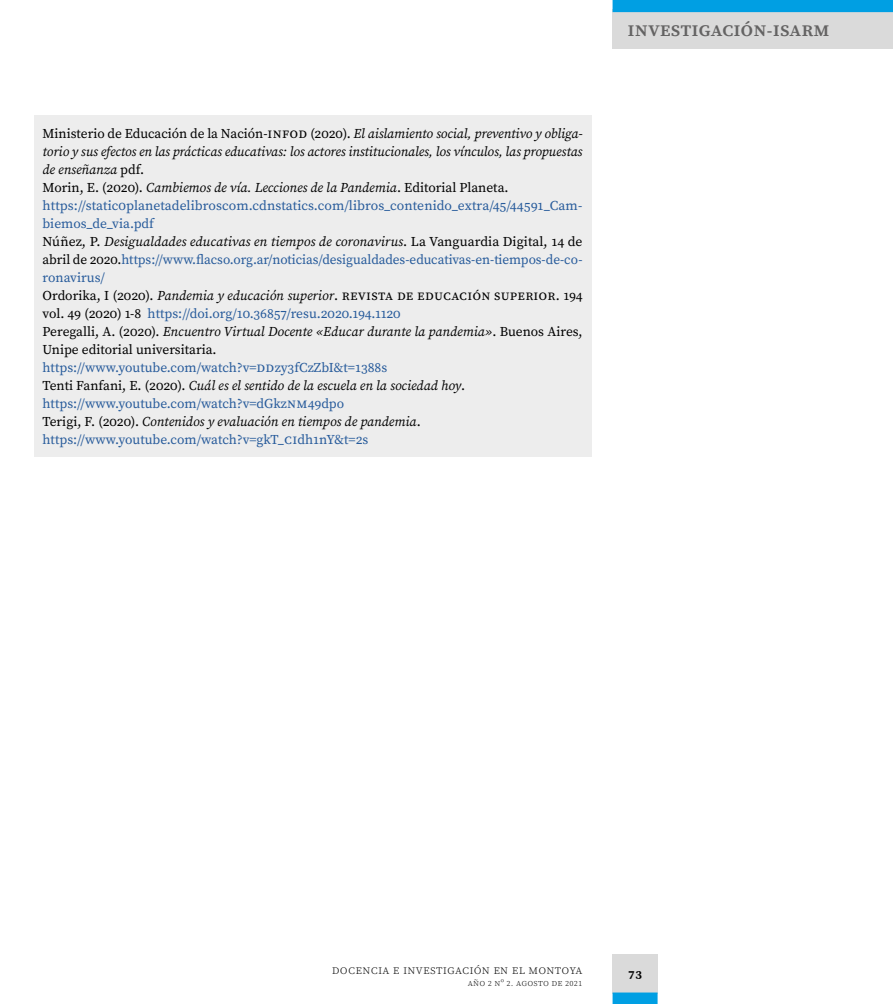
<style>
.page{position:relative;width:893px;height:1004px;background:#fff}
.page>*{position:absolute;margin:0;border:0;box-sizing:border-box;transform-origin:0 0}
.t1{font:600 19.5px "Source Serif Pro";color:#646363}
.t2{font:600 19.5px "Source Serif Pro";color:#000}
.t3{font:italic 13.5px/18px "Source Serif Pro";color:#000}
.t4{font:13.5px/18px "Source Serif Pro";color:#275b9b}
.t5{font:300 12px "Source Serif Pro";letter-spacing:.02em;color:#000}
.t6{font:300 9px "Source Serif Pro";letter-spacing:.02em;color:#000}
.s1{font-style:normal}
.s2{font-style:normal;color:#275b9b}
.s3{color:#000}
.s4{font-style:italic;color:#000}
</style>
<div class="page">
<div style="left:34px;top:115px;width:557px;height:72px;background:#ededed"></div>
<div style="left:34px;top:187px;width:557px;height:54px;background:#ededed"></div>
<div style="left:34px;top:223px;width:557px;height:72px;background:#ededed"></div>
<div style="left:34px;top:277px;width:557px;height:54px;background:#ededed"></div>
<div style="left:34px;top:313px;width:557px;height:54px;background:#ededed"></div>
<div style="left:34px;top:367px;width:557px;height:36px;background:#ededed"></div>
<div style="left:34px;top:403px;width:557px;height:36px;background:#ededed"></div>
<div style="left:34px;top:421px;width:557px;height:36px;background:#ededed"></div>
<div style="left:613px;top:953px;width:45px;height:40px;background:#dadada"></div>
<div style="left:613px;top:992px;width:45px;height:11px;background:#009fe3"></div>
<div style="left:613px;top:9px;width:280px;height:39px;background:#dadada"></div>
<div style="left:613px;top:0;width:280px;height:12px;background:#009fe3"></div>
<p class="t3" style="left:43px;top:124px;width:542px"><span class="s1">Ministerio de Educación de la Nación-INFOD (2020).</span> El aislamiento social, preventivo y obliga&shy;torio y sus efectos en las prácticas educativas: los actores institucionales, los vínculos, las propuestas de enseñanza <span class="s1">pdf.<br>Morin, E. (2020).</span> Cambiemos de vía. Lecciones de la Pandemia<span class="s1">. Editorial Planeta. </span><span class="s2">https://static0planetadelibroscom.cdnstatics.com/libros_contenido_extra/45/44591_Cam&shy;biemos_de_via.pdf<br></span><span class="s1">Núñez, P.</span> Desigualdades educativas en tiempos de coronavirus<span class="s1">. La Vanguardia Digital, 14 de abril de 2020.</span><span class="s2">https://www.flacso.org.ar/noticias/desigualdades-educativas-en-tiempos-de-co&shy;ronavirus/<br></span><span class="s1">Ordorika, I (2020).</span> Pandemia y educación superior<span class="s1">. REVISTA DE EDUCACIÓN SUPERIOR. 194 vol. 49 (2020) 1-8</span> <span class="s2">https://doi.org/10.36857/resu.2020.194.1120<br></span><span class="s1">Peregalli, A. (2020).</span> Encuentro Virtual Docente «Educar durante la pandemia»<span class="s1">. Buenos Aires, Unipe editorial universitaria.</span></p>
<p class="t4" style="left:43px;top:358px;width:424px">https://www.youtube.com/watch?v=DDzy3fCzZbI&amp;t=1388s<br><span class="s3">Tenti Fanfani, E. (2020).</span> <span class="s4">Cuál es el sentido de la escuela en la sociedad hoy</span><span class="s3">. </span>https://www.youtube.com/watch?v=dGkzNM49dpo<br><span class="s3">Terigi, F. (2020).</span> <span class="s4">Contenidos y evaluación en tiempos de pandemia</span><span class="s3">. </span>https://www.youtube.com/watch?v=gkT_CIdh1nY&amp;t=2s</p>
<h1 class="t1" style="left:628px;top:16px;width:204px">Investigación-ISARM</h1>
<p class="t5" style="left:332px;top:961px;width:252px">docencia e investigación en el montoya</p>
<p class="t6" style="left:468px;top:976px;width:116px">año 2 nº 2. agosto de 2021</p>
<h1 class="t2" style="left:628px;top:966px;width:16px">73</h1>
</div>
